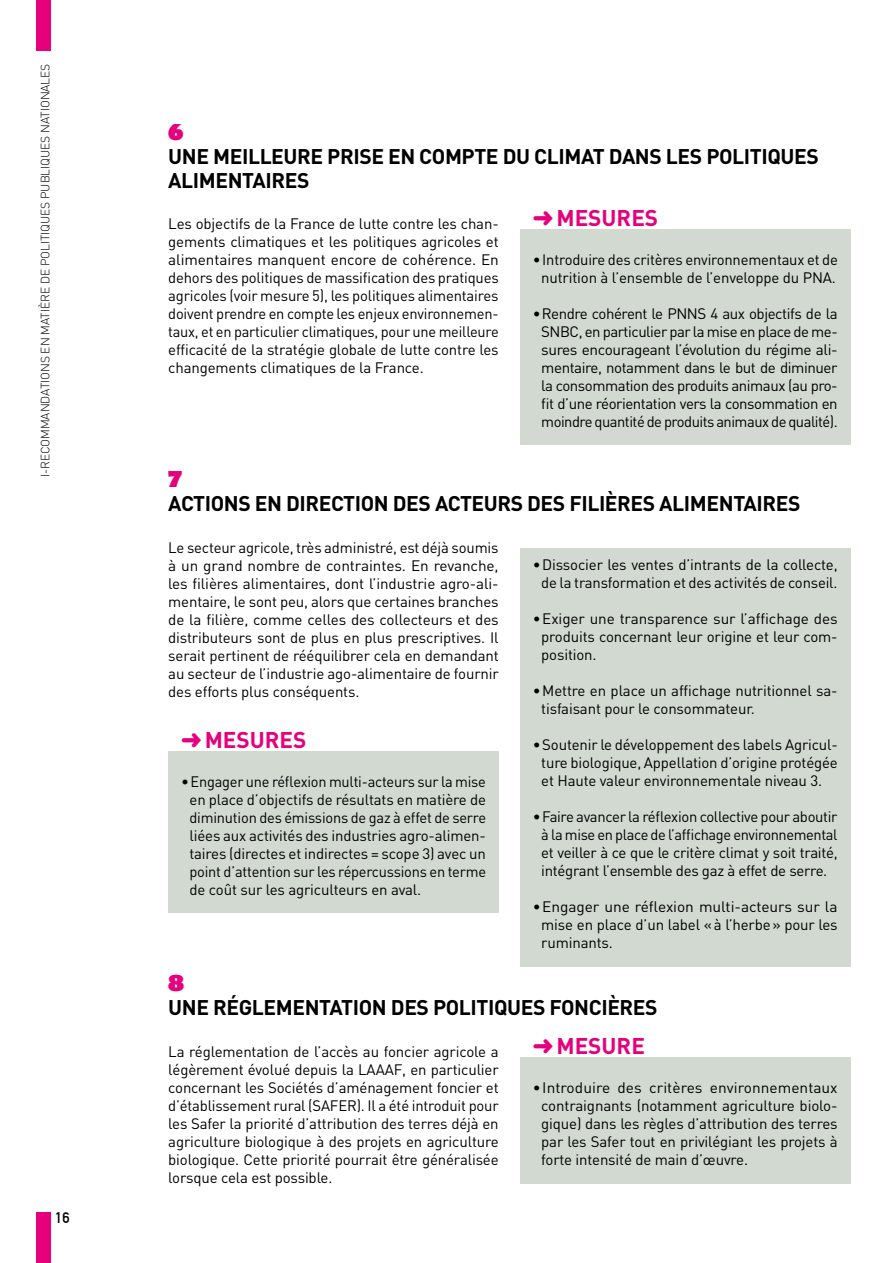
<style>
.page{position:relative;width:893px;height:1263px;background:#fff}
.page>*{position:absolute;margin:0;border:0;box-sizing:border-box;transform-origin:0 0}
.t1{font:700 22.5px "DIN";color:#e6007d}
.t2{font:22.5px "Shire Types Cheshire";color:#e6007d}
.t3{font:700 21px/24px "DIN";letter-spacing:-.02em;color:#000}
.courant{font:15px/18px "DIN";letter-spacing:-.015em;color:#000;text-align:justify}
.t4{font:700 15px "DIN Alternate";color:#000}
.t5{font:300 12px "DIN";color:#000}
</style>
<div class="page">
<div style="left:36px;top:0;width:15px;height:51px;background:#e6007d"></div>
<div style="left:36px;top:1212px;width:15px;height:51px;background:#e6007d"></div>
<div style="left:520px;top:229px;width:330px;height:216px;background:#d1d9d0"></div>
<div style="left:168px;top:751px;width:331px;height:162px;background:#d1d9d0"></div>
<div style="left:520px;top:548px;width:330px;height:418px;background:#d1d9d0"></div>
<div style="left:520px;top:1056px;width:330px;height:127px;background:#d1d9d0"></div>
<p class="t5" style="left:38px;top:477px;width:415px;rotate:-90deg">I-Recommandati ons en matière d e politiques publiques nati onales</p>
<p class="t4" style="left:55px;top:1206px;width:16px">16</p>
<p class="t2" style="left:168px;top:119px;width:17px">6</p>
<p class="t3" style="left:168px;top:143px;width:652px">UNE MEILLEURE PRISE EN COMPTE DU CLIMAT DANS LES POLITIQUES<br>ALIMENTAIRES</p>
<p class="t1" style="left:533px;top:203px;width:127px">➜MESURES</p>
<p class="courant" style="left:533px;top:250px;width:307px;text-align:center">•Introduire des critères environnementaux et de nutrition à l’ensemble de l’enveloppe du PNA.</p>
<p class="courant" style="left:533px;top:304px;width:306px;text-align:center">•Rendre cohérent le PNNS 4 aux objectifs de la SNBC, en particulier par la mise en place de me&shy;sures encourageant l’évolution du régime ali&shy;mentaire, notamment dans le but de diminuer la consommation des produits animaux (au pro&shy;fit d’une réorientation vers la consommation en moindre quantité de produits animaux de qualité).</p>
<p class="courant" style="left:168px;top:214px;width:332px">Les objectifs de la France de lutte contre les chan&shy;gements climatiques et les politiques agricoles et alimentaires manquent encore de cohérence. En dehors des politiques de massification des pratiques agricoles (voir mesure 5), les politiques alimentaires doivent prendre en compte les enjeux environnemen&shy;taux, et en particulier climatiques, pour une meilleure efficacité de la stratégie globale de lutte contre les changements climatiques de la France.</p>
<p class="t2" style="left:168px;top:466px;width:15px">7</p>
<p class="t3" style="left:168px;top:490px;width:634px">ACTIONS EN DIRECTION DES ACTEURS DES FILIÈRES ALIMENTAIRES</p>
<p class="courant" style="left:168px;top:538px;width:332px">Le secteur agricole, très administré, est déjà soumis à un grand nombre de contraintes. En revanche, les filières alimentaires, dont l’industrie agro-ali&shy;mentaire, le sont peu, alors que certaines branches de la filière, comme celles des collecteurs et des distributeurs sont de plus en plus prescriptives. Il serait pertinent de rééquilibrer cela en demandant au secteur de l’industrie ago-alimentaire de fournir des efforts plus conséquents.</p>
<p class="t1" style="left:181px;top:725px;width:127px">➜MESURES</p>
<p class="courant" style="left:190px;top:773px;width:298px;text-indent:-9px">•Engager une réflexion multi-acteurs sur la mise en place d’objectifs de résultats en matière de diminution des émissions de gaz à effet de serre liées aux activités des industries agro-alimen&shy;taires (directes et indirectes = scope 3) avec un point d’attention sur les répercussions en terme de coût sur les agriculteurs en aval.</p>
<p class="courant" style="left:533px;top:556px;width:306px;text-align:center">•Dissocier les ventes d’intrants de la collecte, de la transformation et des activités de conseil.</p>
<p class="courant" style="left:541px;top:610px;width:298px;text-indent:-9px">•Exiger une transparence sur l’affichage des produits concernant leur origine et leur com&shy;position.</p>
<p class="courant" style="left:541px;top:682px;width:298px;text-indent:-9px">•Mettre en place un affichage nutritionnel sa&shy;tisfaisant pour le consommateur.</p>
<p class="courant" style="left:541px;top:736px;width:298px;text-indent:-9px">•Soutenir le développement des labels Agricul&shy;ture biologique, Appellation d’origine protégée et Haute valeur environnementale niveau 3.</p>
<p class="courant" style="left:533px;top:808px;width:306px;text-align:center">•Faire avancer la réflexion collective pour aboutir à la mise en place de l’affichage environnemental et veiller à ce que le critère climat y soit traité, intégrant l’ensemble des gaz à effet de serre.</p>
<p class="courant" style="left:541px;top:898px;width:298px;text-indent:-9px">•Engager une réflexion multi-acteurs sur la mise en place d’un label «à l’herbe» pour les ruminants.</p>
<p class="t2" style="left:168px;top:969px;width:17px">8</p>
<p class="t3" style="left:168px;top:994px;width:491px">UNE RÉGLEMENTATION DES POLITIQUES FONCIÈRES</p>
<p class="courant" style="left:168px;top:1042px;width:332px">La réglementation de l’accès au foncier agricole a légèrement évolué depuis la LAAAF, en particulier concernant les Sociétés d’aménagement foncier et d’établissement rural (SAFER). Il a été introduit pour les Safer la priorité d’attribution des terres déjà en agriculture biologique à des projets en agriculture biologique. Cette priorité pourrait être généralisée lorsque cela est possible.</p>
<p class="t1" style="left:533px;top:1031px;width:114px">➜MESURE</p>
<p class="courant" style="left:541px;top:1078px;width:298px;text-indent:-9px">•Introduire des critères environnementaux contraignants (notamment agriculture biolo&shy;gique) dans les règles d’attribution des terres par les Safer tout en privilégiant les projets à forte intensité de main d’œuvre.</p>
</div>
